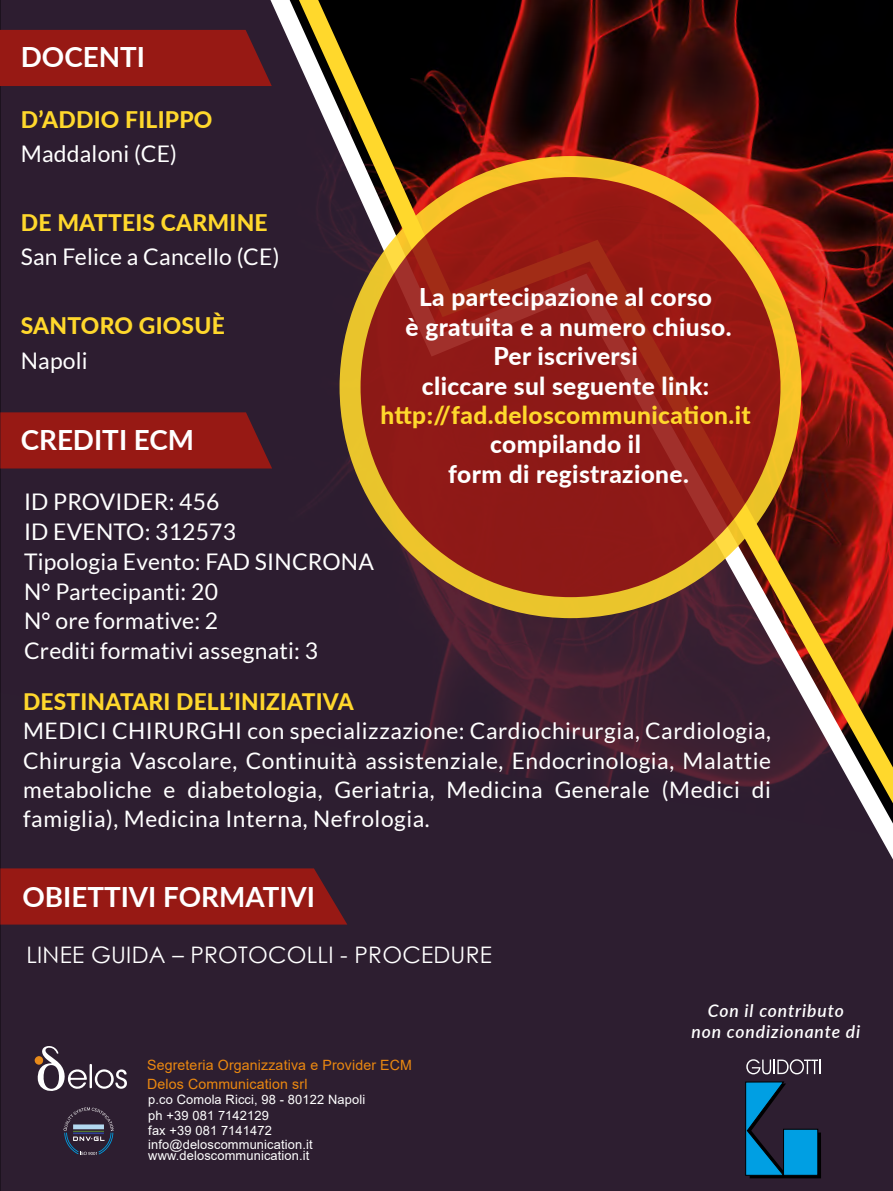
<style>
.page{position:relative;width:893px;height:1191px;background:#2d1e30}
.page>*{position:absolute;margin:0;border:0;box-sizing:border-box;transform-origin:0 0}
.t1{font:700 27.82px "Lato";color:#fff}
.t2{font:800 24.5px/29.4px "Lato";letter-spacing:.015em;color:#fff;text-align:center}
.t3{font:800 24.5px "Lato";letter-spacing:.015em;color:#ffd82c}
.t4{font:22.93px/29.8px "Lato";letter-spacing:.01em;color:#fff}
.t5{font:800 22.93px "Lato";letter-spacing:.01em;color:#ffd82c}
.t6{font:22.75px/29.4px "Lato";letter-spacing:.025em;color:#fff;text-align:justify}
.t7{font:22.75px "Century Gothic";letter-spacing:.01em;color:#fff}
.t8{font:800 22.75px "Lato";letter-spacing:.01em;color:#ffd82c}
.t9{font:italic 600 17.5px/21px "Lato";letter-spacing:.05em;color:#fff;text-align:center}
.t10{font:14.17px/18.4px "Arial";letter-spacing:.01em;color:#eb8810}
.t11{font:12.95px/16.6px "Arial";letter-spacing:.01em;color:#fff}
</style>
<div class="page">
<div style="left:270px;top:0;width:623px;height:859px;background:#2d1e30"></div>
<svg style="left:299px;top:0;width:594px;height:803px"></svg>
<div style="left:0;top:412px;width:272px;height:56px;background:#971914"></div>
<div style="left:0;top:868px;width:347px;height:56px;background:#971914"></div>
<div style="left:0;top:30px;width:272px;height:56px;background:#971914"></div>
<svg style="left:745px;top:1081px;width:76px;height:97px"></svg>
<svg style="left:746px;top:1059px;width:75px;height:15px"></svg>
<svg style="left:38px;top:1044px;width:89px;height:48px"></svg>
<div style="left:35px;top:1056px;width:8px;height:8px;background:#e88a1a;border-radius:50%"></div>
<svg style="left:64px;top:1107px;width:50px;height:48px"></svg>
<hr style="left:73px;top:1132px;width:31px;height:2px;background:#304192">
<div style="left:73px;top:1124px;width:31px;height:5px;background:#b3d8f0"></div>
<hr style="left:73px;top:1130px;width:31px;height:1px;background:#6aa72f">
<svg style="left:350px;top:167px;width:441px;height:440px;fill:#901916"></svg>
<div style="left:340px;top:156px;width:461px;height:462px;border:21px solid #ffd82c;border-radius:50%"></div>
<p class="t1" style="left:21px;top:37px;width:126px">DOCENTI</p>
<p class="t5" style="left:21px;top:103px;width:193px">D’ADDIO FILIPPO</p>
<p class="t4" style="left:21px;top:139px;width:158px">Maddaloni (CE)</p>
<p class="t5" style="left:21px;top:206px;width:248px">DE MATTEIS CARMINE</p>
<p class="t4" style="left:21px;top:242px;width:260px">San Felice a Cancello (CE)</p>
<p class="t5" style="left:21px;top:309px;width:206px">SANTORO GIOSUÈ</p>
<p class="t4" style="left:21px;top:345px;width:69px">Napoli</p>
<p class="t1" style="left:21px;top:419px;width:175px">CREDITI ECM</p>
<p class="t2" style="left:406px;top:282px;width:327px">La partecipazione al corso<br>è gratuita e a numero chiuso.<br>Per iscriversi<br>cliccare sul seguente link:</p>
<p class="t3" style="left:380px;top:397px;width:372px">http://fad.deloscommunication.it</p>
<p class="t2" style="left:448px;top:429px;width:242px">compilando il<br>form di registrazione.</p>
<p class="t4" style="left:24px;top:487px;width:351px">ID PROVIDER: 456<br>ID EVENTO: 312573<br>Tipologia Evento: FAD SINCRONA<br>N° Partecipanti: 20<br>N° ore formative: 2<br>Crediti formativi assegnati: 3</p>
<p class="t8" style="left:23px;top:684px;width:332px">DESTINATARI DELL’INIZIATIVA</p>
<p class="t6" style="left:23px;top:716px;width:749px">MEDICI CHIRURGHI con specializzazione: Cardiochirurgia, Cardiologia, Chirurgia Vascolare, Continuità assistenziale, Endocrinologia, Malattie metaboliche e diabetologia, Geriatria, Medicina Generale (Medici di famiglia), Medicina Interna, Nefrologia.</p>
<p class="t1" style="left:22px;top:876px;width:294px">OBIETTIVI FORMATIVI</p>
<p class="t7" style="left:27px;top:938px;width:467px">LINEE GUIDA – PROTOCOLLI - PROCEDURE</p>
<p class="t10" style="left:147px;top:1056px;width:266px">Segreteria Organizzativa e Provider ECM<br>Delos Communication srl</p>
<p class="t11" style="left:148px;top:1091px;width:218px">p.co Comola Ricci, 98 - 80122 Napoli ph +39 081 7142129</p>
<p class="t11" style="left:148px;top:1138px;width:166px;line-height:11.4px">info@deloscommunication.it www.deloscommunication.it</p>
<p class="t11" style="left:148px;top:1122px;width:125px">fax +39 081 7141472</p>
<p class="t9" style="left:691px;top:999px;width:170px">Con il contributo non condizionante di</p>
</div>
